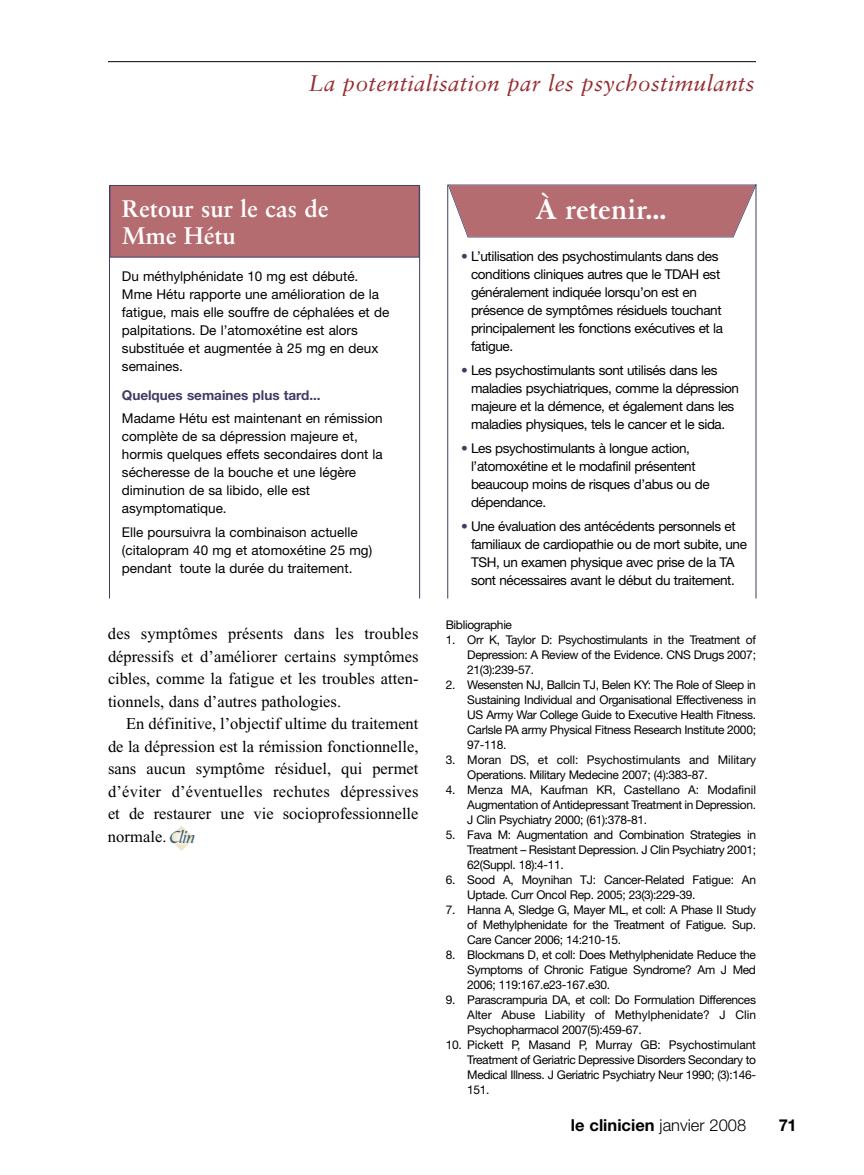
<style>
.page{position:relative;width:864px;height:1175px;background:#fff}
.page>*{position:absolute;margin:0;border:0;box-sizing:border-box;transform-origin:0 0}
.t1{font:700 31.5px "Granjon";color:#fff}
.t2{font:700 24px/27px "Sabon";color:#fff}
.t3{font:22.5px "Sabon Italic Os F";letter-spacing:.015em;color:#952e32}
.t4{font:16.5px/22.5px "Times New Roman";color:#000;text-align:justify}
.t5{font:700 16.5px "Helvetica Neue";color:#000}
.t6{font:13.5px/18px "Helvetica Neue";letter-spacing:-.03em;color:#000}
.t7{font:13.5px/18px "Helvetica Neue";color:#000}
.t8{font:700 13.5px "Helvetica Neue";color:#403d64}
.t9{font:12px/15px "Helvetica Neue";letter-spacing:-.03em;color:#000;text-align:justify}
.t10{font:12px/15px "Helvetica Neue";letter-spacing:-.005em;color:#000}
.s1{font-family:"Bible Script Plain";font-size:18px;color:#335e7b}
.s2{color:#403d64}
.s3{font-weight:300}
</style>
<div class="page">
<hr style="left:108px;top:61px;width:648px;height:1px;background:#000">
<svg style="left:448px;top:184px;width:308px;height:53px;background:#b7767b"></svg>
<hr style="left:447px;top:185px;width:1px;height:413px;background:#403d64">
<div style="left:110px;top:186px;width:309px;height:71px;background:#b56c70"></div>
<div style="left:110px;top:185px;width:310px;height:72px;border:1px solid #403d64"></div>
<hr style="left:109px;top:185px;width:1px;height:413px;background:#403d64">
<hr style="left:419px;top:185px;width:1px;height:413px;background:#403d64">
<hr style="left:756px;top:184px;width:1px;height:414px;background:#403d64">
<svg style="left:169px;top:826px;width:25px;height:24px"></svg>
<h3 class="t3" style="left:309px;top:74px;width:447px">La potentialisation par les psychostimulants</h3>
<h2 class="t2" style="left:122px;top:197px;width:208px">Retour sur le cas de<br>Mme Hétu</h2>
<p class="t7" style="left:122px;top:268px;width:269px">Du méthylphénidate 10 mg est débuté.<br>Mme Hétu rapporte une amélioration de la fatigue, mais elle souffre de céphalées et de palpitations. De l’atomoxétine est alors substituée et augmentée à 25 mg en deux semaines.</p>
<p class="t8" style="left:122px;top:390px;width:200px">Quelques semaines plus tard...</p>
<p class="t7" style="left:122px;top:411px;width:262px">Madame Hétu est maintenant en rémission complète de sa dépression majeure et, hormis quelques effets secondaires dont la sécheresse de la bouche et une légère diminution de sa libido, elle est asymptomatique.</p>
<p class="t7" style="left:122px;top:524px;width:252px">Elle poursuivra la combinaison actuelle (citalopram 40 mg et atomoxétine 25 mg) pendant toute la durée du traitement.</p>
<h3 class="t4" style="left:108px;top:624px;width:312px">des symptômes présents dans les troubles dépressifs et d’améliorer certains symptômes cibles, comme la fatigue et les troubles atten&shy;tionnels, dans d’autres pathologies.</h3>
<p class="t4" style="left:108px;top:714px;width:312px;text-indent:18px">En définitive, l’objectif ultime du traitement de la dépression est la rémission fonctionnelle, sans aucun symptôme résiduel, qui permet d’éviter d’éventuelles rechutes dépressives et de restaurer une vie socioprofessionnelle normale. <span class="s1">Clin</span></p>
<h1 class="t1" style="left:535px;top:198px;width:133px">À retenir...</h1>
<p class="t6" style="left:471px;top:249px;width:254px;text-indent:-10px"><span class="s2">•</span> L’utilisation des psychostimulants dans des conditions cliniques autres que le TDAH est généralement indiquée lorsqu’on est en présence de symptômes résiduels touchant principalement les fonctions exécutives et la fatigue.</p>
<p class="t6" style="left:471px;top:363px;width:269px;text-indent:-10px"><span class="s2">•</span> Les psychostimulants sont utilisés dans les maladies psychiatriques, comme la dépression majeure et la démence, et également dans les maladies physiques, tels le cancer et le sida.</p>
<p class="t6" style="left:471px;top:441px;width:240px;text-indent:-10px"><span class="s2">•</span> Les psychostimulants à longue action, l’atomoxétine et le modafinil présentent beaucoup moins de risques d’abus ou de dépendance.</p>
<p class="t6" style="left:471px;top:519px;width:278px;text-indent:-10px"><span class="s2">•</span> Une évaluation des antécédents personnels et familiaux de cardiopathie ou de mort subite, une TSH, un examen physique avec prise de la TA sont nécessaires avant le début du traitement.</p>
<p class="t9" style="left:446px;top:618px;width:68px">Bibliographie</p>
<p class="t9" style="left:467px;top:633px;width:290px;text-indent:-22px">1. Orr K, Taylor D: Psychostimulants in the Treatment of Depression: A Review of the Evidence. CNS Drugs 2007; 21(3):239-57.</p>
<p class="t9" style="left:467px;top:678px;width:290px;text-indent:-22px">2. Wesensten NJ, Ballcin TJ, Belen KY: The Role of Sleep in Sustaining Individual and Organisational Effectiveness in US Army War College Guide to Executive Health Fitness.<br>Carlsle PA army Physical Fitness Research Institute 2000; 97-118.</p>
<p class="t10" style="left:467px;top:753px;width:290px;text-indent:-22px">3. Moran DS, et coll: Psychostimulants and Military<br>Operations. Military Medecine 2007; (4):383-87.</p>
<p class="t9" style="left:467px;top:783px;width:290px;text-indent:-22px">4. Menza MA, Kaufman KR, Castellano A: Modafinil Augmentation of Antidepressant Treatment in Depression.<br>J Clin Psychiatry 2000; (61):378-81.</p>
<p class="t9" style="left:467px;top:828px;width:290px;text-indent:-22px">5. Fava M: Augmentation and Combination Strategies in Treatment – Resistant Depression. J Clin Psychiatry 2001; 62(Suppl. 18):4-11.</p>
<p class="t9" style="left:467px;top:873px;width:290px;text-indent:-22px">6. Sood A, Moynihan TJ: Cancer-Related Fatigue: An<br>Uptade. Curr Oncol Rep. 2005; 23(3):229-39.</p>
<p class="t9" style="left:467px;top:903px;width:290px;text-indent:-22px">7. Hanna A, Sledge G, Mayer ML, et coll: A Phase II Study of Methylphenidate for the Treatment of Fatigue. Sup.<br>Care Cancer 2006; 14:210-15.</p>
<p class="t9" style="left:467px;top:948px;width:290px;text-indent:-22px">8. Blockmans D, et coll: Does Methylphenidate Reduce the Symptoms of Chronic Fatigue Syndrome? Am J Med 2006; 119:167.e23-167.e30.</p>
<p class="t9" style="left:467px;top:993px;width:290px;text-indent:-22px">9. Parascrampuria DA, et coll: Do Formulation Differences Alter Abuse Liability of Methylphenidate? J Clin Psychopharmacol 2007(5):459-67.</p>
<p class="t9" style="left:467px;top:1038px;width:290px;text-indent:-22px">10. Pickett P, Masand P, Murray GB: Psychostimulant Treatment of Geriatric Depressive Disorders Secondary to Medical Illness. J Geriatric Psychiatry Neur 1990; (3):146- 151.</p>
<h3 class="t5" style="left:571px;top:1119px;width:177px">le clinicien <span class="s3">janvier 2008</span></h3>
<h3 class="t5" style="left:779px;top:1119px;width:19px">71</h3>
</div>
